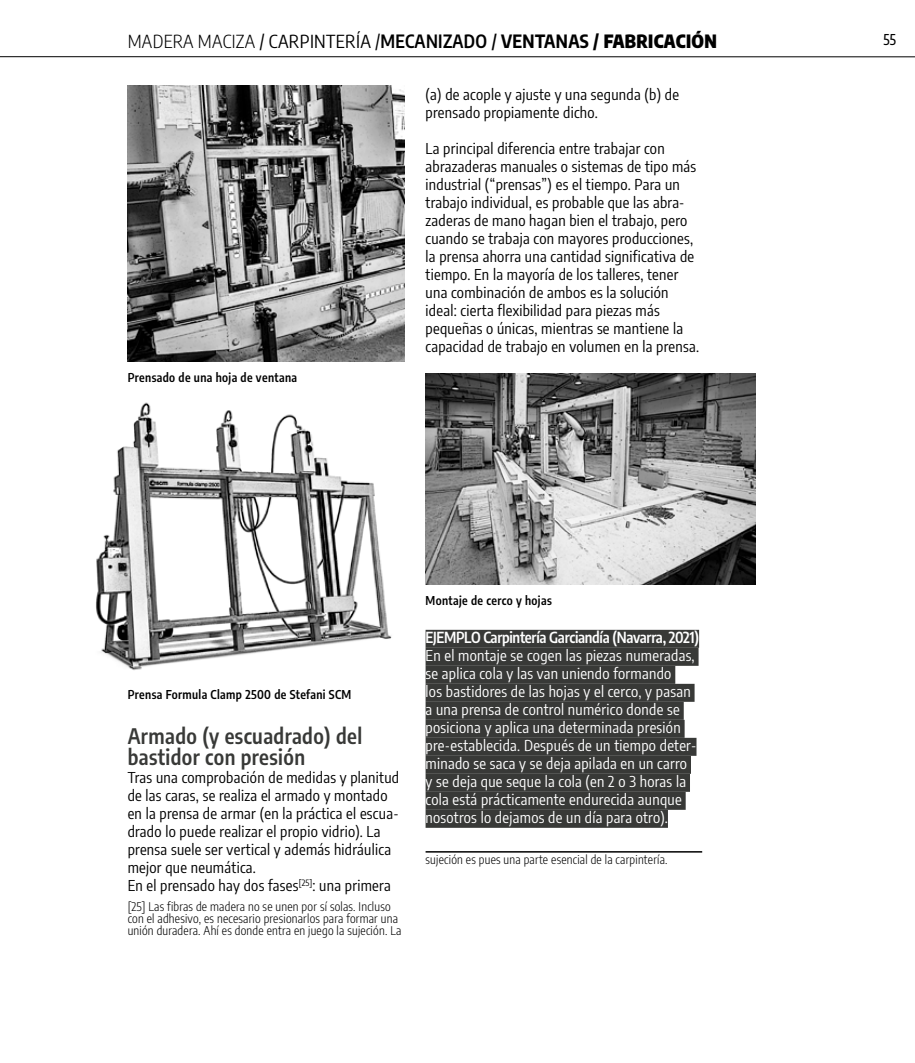
<style>
.page{position:relative;width:915px;height:1063px;background:#fff}
.page>*{position:absolute;margin:0;border:0;box-sizing:border-box;transform-origin:0 0}
.t1{font:600 21px/21px "Encode Sans Condensed";letter-spacing:.02em;color:#383937}
.t2{font:18px "Encode Sans Condensed";letter-spacing:.02em;color:#000}
.t3{font:15px/18px "Encode Sans Condensed";letter-spacing:.02em;color:#000}
.t4{font:15px/18px "Encode Sans Condensed";letter-spacing:.02em;color:#fff}
.t5{font:600 15px "Encode Sans Condensed";letter-spacing:-.02em;color:#fff}
.t6{font:500 15px "Encode Sans Condensed";color:#000;scale:.9 1}
.t7{font:300 12px/12px "Encode Sans Condensed";letter-spacing:.02em;color:#000}
.t8{font:600 12px "Encode Sans Condensed";letter-spacing:.03em;color:#000}
.s1{font-weight:300}
.s2{font-weight:600}
.s3{font-weight:500}
.s4{font-weight:700}
.s5{font-weight:900}
</style>
<div class="page">
<hr style="left:0;top:56px;width:914px;height:1px;background:#000">
<img style="left:128px;top:85px;width:276px;height:276px">
<img style="left:96px;top:402px;width:296px;height:268px">
<div style="left:425px;top:630px;width:273px;height:18px;background:#383937"></div>
<div style="left:425px;top:648px;width:273px;height:18px;background:#383937"></div>
<div style="left:425px;top:666px;width:250px;height:18px;background:#383937"></div>
<div style="left:425px;top:684px;width:269px;height:18px;background:#383937"></div>
<div style="left:425px;top:702px;width:258px;height:18px;background:#383937"></div>
<div style="left:425px;top:720px;width:259px;height:18px;background:#383937"></div>
<div style="left:425px;top:738px;width:271px;height:18px;background:#383937"></div>
<div style="left:425px;top:756px;width:265px;height:18px;background:#383937"></div>
<div style="left:425px;top:774px;width:264px;height:18px;background:#383937"></div>
<div style="left:425px;top:792px;width:260px;height:18px;background:#383937"></div>
<div style="left:425px;top:810px;width:242px;height:18px;background:#383937"></div>
<img style="left:425px;top:373px;width:330px;height:211px">
<hr style="left:425px;top:851px;width:277px;height:2px;background:#000">
<p class="t2" style="left:128px;top:28px;width:590px"><span class="s1">MADERA MACIZA</span> / CARPINTERÍA /<span class="s2">MECANIZADO</span> <span class="s3">/</span> <span class="s4">VENTANAS /</span> <span class="s5">FABRICACIÓN</span></p>
<p class="t6" style="left:883px;top:29px;width:15px">55</p>
<p class="t8" style="left:128px;top:369px;width:171px">Prensado de una hoja de ventana</p>
<p class="t3" style="left:425px;top:85px;width:255px">(a) de acople y ajuste y una segunda (b) de prensado propiamente dicho.</p>
<p class="t3" style="left:425px;top:139px;width:275px">La principal diferencia entre trabajar con abrazaderas manuales o sistemas de tipo más industrial (“prensas”) es el tiempo. Para un trabajo individual, es probable que las abra&shy;zaderas de mano hagan bien el trabajo, pero cuando se trabaja con mayores producciones, la prensa ahorra una cantidad significativa de tiempo. En la mayoría de los talleres, tener una combinación de ambos es la solución ideal: cierta flexibilidad para piezas más pequeñas o únicas, mientras se mantiene la capacidad de trabajo en volumen en la prensa.</p>
<p class="t8" style="left:128px;top:686px;width:225px">Prensa Formula Clamp 2500 de Stefani SCM</p>
<h1 class="t1" style="left:128px;top:724px;width:236px">Armado (y escuadrado) del bastidor con presión</h1>
<p class="t3" style="left:128px;top:767px;width:273px">Tras una comprobación de medidas y planitud de las caras, se realiza el armado y montado en la prensa de armar (en la práctica el escua&shy;drado lo puede realizar el propio vidrio). La prensa suele ser vertical y además hidráulica mejor que neumática.<br>En el prensado hay dos fases<sup>[25]</sup>: una primera</p>
<p class="t7" style="left:128px;top:900px;width:275px">[25] Las fibras de madera no se unen por sí solas. Incluso con el adhesivo, es necesario presionarlos para formar una unión duradera. Ahí es donde entra en juego la sujeción. La</p>
<p class="t8" style="left:425px;top:592px;width:128px">Montaje de cerco y hojas</p>
<p class="t5" style="left:425px;top:627px;width:275px">EJEMPLO Carpintería Garciandía (Navarra, 2021)</p>
<p class="t4" style="left:425px;top:646px;width:272px">En el montaje se cogen las piezas numeradas, se aplica cola y las van uniendo formando<br>los bastidores de las hojas y el cerco, y pasan a una prensa de control numérico donde se posiciona y aplica una determinada presión pre-establecida. Después de un tiempo deter&shy;minado se saca y se deja apilada en un carro y se deja que seque la cola (en 2 o 3 horas la cola está prácticamente endurecida aunque nosotros lo dejamos de un día para otro).</p>
<p class="t7" style="left:425px;top:853px;width:243px">sujeción es pues una parte esencial de la carpintería.</p>
</div>
